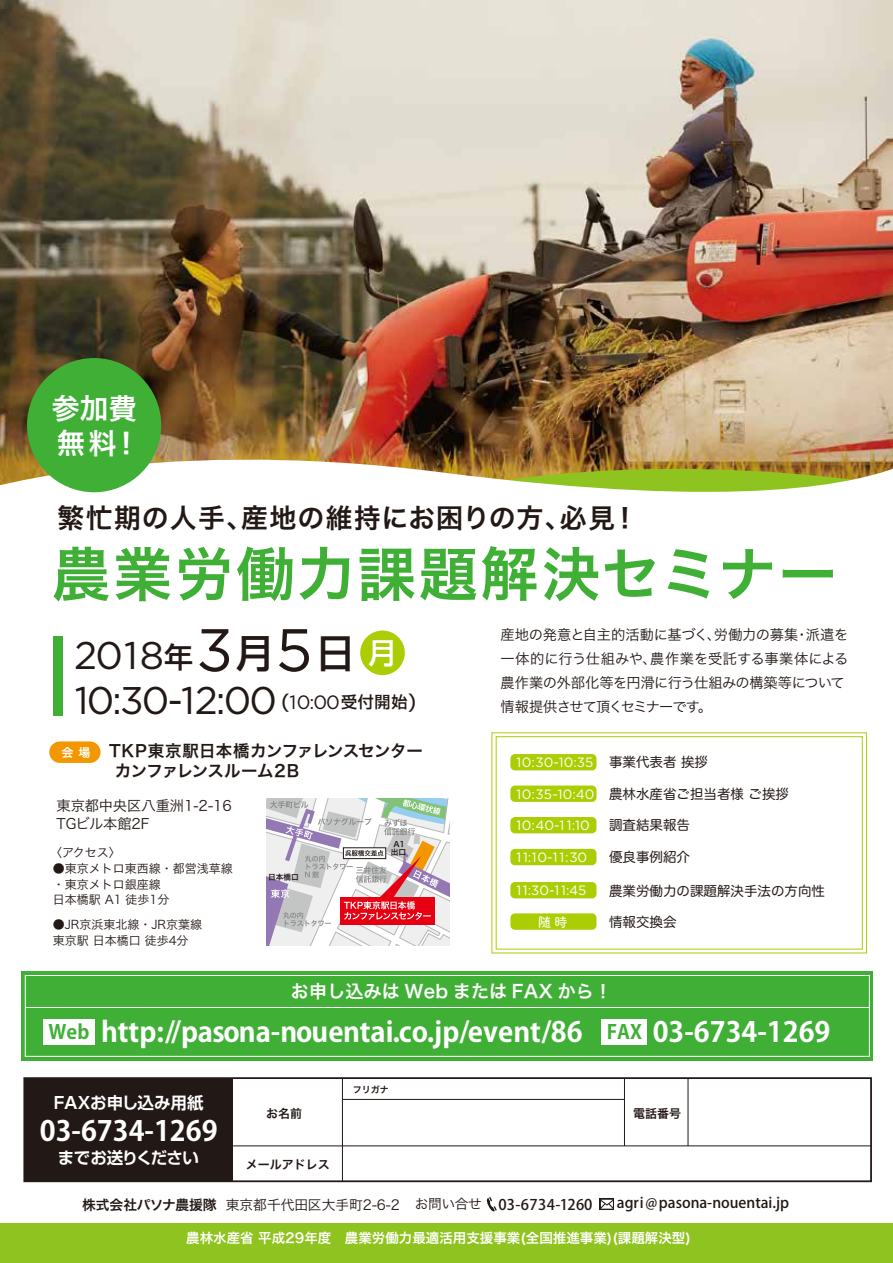
<style>
.page{position:relative;width:893px;height:1263px;background:#fff}
.page>*{position:absolute;margin:0;border:0;box-sizing:border-box;transform-origin:0 0}
.t1{font:58.65px "Hira Kaku Pro W6";letter-spacing:.04em;color:#3faf36}
.t2{font:38.55px/44.7px "Gotham";letter-spacing:-.05em;color:#221815}
.t3{font:28.5px/35px "Hira Kaku Pro W6";color:#fff}
.t4{font:700 27.75px "Koz Go Pro";color:#fff}
.t5{font:27px "Hira Kaku Pro W6";letter-spacing:.03em;color:#221815}
.t6{font:18px "Hira Kaku Pro N W6";letter-spacing:.01em;color:#fff}
.t7{font:16.5px/20.2px "Hira Kaku Pro W6";letter-spacing:-.025em;color:#221815}
.t8{font:700 16.5px "Shin Go Pro De";color:#fff}
.t9{font:700 16.5px "Shin Go Pro De";letter-spacing:-.035em;color:#fff}
.t10{font:500 14.7px "Koz Go Pro";color:#221815}
.t11{font:14.25px/24px "Hira Kaku Pro W3";letter-spacing:-.02em;color:#221815}
.t12{font:14.25px/18px "Hira Kaku Pro W3";color:#221815}
.t13{font:13.8px "Hira Kaku Pro W3";color:#221815}
.t14{font:13.5px "Hira Maru Pro W4";color:#221815}
.t15{font:13.5px "Gotham";color:#fff}
.t16{font:13.5px "Hira Kaku Pro W6";color:#fff}
.t17{font:13.5px "Tsuku A Rd Gothic CID D";color:#fff}
.t18{font:12px/15.8px "Hira Kaku Pro W3";color:#221815}
.t19{font:12px "Hira Kaku Pro W6";color:#221815}
.t20{font:9px "Hira Kaku Pro W6";color:#221815}
.t21{font:7.65px/7.6px "Hira Kaku Pro W6";color:#221815;text-align:center}
.s1{font-family:"Shin Go Pro";font-weight:500;font-size:28.95px}
.s2{font-size:60px}
.s3{font-family:"Shin Go Pro";font-weight:500;font-size:39.45px}
.s4{font-family:"Shin Go Pro";font-weight:500;font-size:19.2px}
.s5{font-size:19.2px}
.s6{font-size:12px;color:#fff}
.s7{font-family:"Hira Maru Pro W4";color:#221815}
.s8{font-family:"Gotham";color:#fff}
.s9{font-size:19.5px;color:#3faf36}
.s10{font-family:"Hira Kaku Pro W6"}
.s11{font-family:"Koz Go Pro";font-weight:500;font-size:14.7px}
</style>
<div class="page">
<div style="left:0;top:1224px;width:893px;height:39px;background:#8fc31f"></div>
<img style="left:0;top:0;width:893px;height:434px">
<svg style="left:486px;top:1197px;width:11px;height:15px"></svg>
<svg style="left:600px;top:1199px;width:14px;height:10px"></svg>
<img style="left:0;top:434px;width:893px;height:59px">
<div style="left:27px;top:358px;width:134px;height:134px;background:#3faf36;border-radius:50%"></div>
<div style="left:496px;top:736px;width:366px;height:213px;border:1px solid #abcd03"></div>
<div style="left:510px;top:882px;width:86px;height:16px;background:#abcd03;border-radius:5px"></div>
<div style="left:510px;top:849px;width:86px;height:16px;background:#abcd03;border-radius:5px"></div>
<div style="left:510px;top:817px;width:86px;height:16px;background:#abcd03;border-radius:5px"></div>
<div style="left:510px;top:785px;width:86px;height:17px;background:#abcd03;border-radius:5px"></div>
<div style="left:510px;top:754px;width:86px;height:16px;background:#abcd03;border-radius:5px"></div>
<div style="left:510px;top:913px;width:86px;height:17px;background:#abcd03;border-radius:5px"></div>
<div style="left:49px;top:741px;width:52px;height:22px;background:#f39700;border-radius:11px"></div>
<div style="left:360px;top:630px;width:45px;height:45px;background:#abcd03;border-radius:50%"></div>
<div style="left:53px;top:636px;width:9px;height:80px;background:#3faf36"></div>
<div style="left:22px;top:971px;width:851px;height:89px;background:#3faf36"></div>
<hr style="left:25px;top:1007px;width:844px;height:1px;background:#fff">
<div style="left:44px;top:1019px;width:51px;height:25px;background:#fff"></div>
<div style="left:602px;top:1019px;width:45px;height:25px;background:#fff"></div>
<div style="left:23px;top:1077px;width:849px;height:105px;border:2px solid #221815"></div>
<div style="left:24px;top:1078px;width:209px;height:103px;background:#221815"></div>
<hr style="left:342px;top:1099px;width:282px;height:1px;background:#221815">
<hr style="left:233px;top:1145px;width:638px;height:1px;background:#221815">
<hr style="left:342px;top:1078px;width:1px;height:103px;background:#221815">
<hr style="left:688px;top:1078px;width:1px;height:68px;background:#221815">
<hr style="left:624px;top:1078px;width:1px;height:68px;background:#221815">
<div style="left:25px;top:975px;width:844px;height:81px;border:1px solid #fff"></div>
<svg style="left:266px;top:799px;width:184px;height:147px"></svg>
<h3 class="t3" style="left:51px;top:390px;width:87px">参加費無料!</h3>
<h3 class="t5" style="left:57px;top:493px;width:583px">繁忙期の人手、産地の維持にお困りの方、必見！</h3>
<h1 class="t1" style="left:52px;top:521px;width:787px">農業労働力課題解決セミナー</h1>
<h2 class="t2" style="left:74px;top:633px;width:355px">2018<span class="s1">年</span><span class="s2">3</span><span class="s3">月</span><span class="s2">5</span><span class="s3">日</span><sup>月<br></sup>10:30-12:00<span class="s4">（</span><span class="s5">10:00</span><sup>受付開始</sup><span class="s4">）</span></h2>
<p class="t7" style="left:115px;top:740px;width:310px;text-indent:-53px"><span class="s6">会 場</span> TKP東京駅日本橋カンファレンスセンターカンファレンスルーム2B</p>
<p class="t12" style="left:56px;top:795px;width:177px">東京都中央区八重洲1-2-16<br>TGビル本館2F</p>
<p class="t18" style="left:50px;top:844px;width:72px">〈アクセス〉</p>
<p class="t18" style="left:53px;top:860px;width:182px">●東京メトロ東西線・都営浅草線・東京メトロ銀座線<br>日本橋駅 A1 徒歩1分</p>
<p class="t18" style="left:53px;top:916px;width:151px">●JR京浜東北線・JR京葉線東京駅 日本橋口 徒歩4分</p>
<p class="t21" style="left:268px;top:873px;width:32px">日本橋口</p>
<p class="t21" style="left:391px;top:840px;width:17px">A1出口</p>
<p class="t11" style="left:500px;top:622px;width:349px">産地の発意と自主的活動に基づく、労働力の募集・派遣を一体的に行う仕組みや、農作業を受託する事業体による農作業の外部化等を円滑に行う仕組みの構築等について情報提供させて頂くセミナーです。</p>
<p class="t15" style="left:516px;top:755px;width:193px">10:30-10:35 <span class="s7">事業代表者 挨拶</span></p>
<p class="t14" style="left:516px;top:782px;width:274px"><span class="s8">10:35-10:40</span> 農林水産省ご担当者様 ご挨拶</p>
<p class="t15" style="left:516px;top:818px;width:75px">10:40-1 1:10</p>
<p class="t14" style="left:609px;top:813px;width:82px">調査結果報告</p>
<p class="t15" style="left:516px;top:850px;width:72px">11:10-11:30</p>
<p class="t14" style="left:609px;top:845px;width:82px">優良事例紹介</p>
<p class="t15" style="left:516px;top:883px;width:71px">11:30-11:45</p>
<p class="t14" style="left:609px;top:879px;width:217px">農業労働力の課題解決手法の方向性</p>
<p class="t17" style="left:538px;top:913px;width:31px">随時</p>
<p class="t14" style="left:609px;top:910px;width:69px">情報交換会</p>
<p class="t6" style="left:291px;top:975px;width:323px">お申し込みは Web または FAX から！</p>
<h3 class="t4" style="left:49px;top:1014px;width:783px"><span class="s9">Web</span> http://pasona-nouentai.co.jp/event/86 <span class="s9">FAX</span> 03-6734-1269</h3>
<p class="t8" style="left:54px;top:1089px;width:151px">FAXお申し込み用紙</p>
<p class="t9" style="left:58px;top:1144px;width:143px">までお送りください</p>
<h3 class="t4" style="left:40px;top:1113px;width:179px">03-6734-1269</h3>
<p class="t19" style="left:266px;top:1102px;width:37px">お名前</p>
<p class="t19" style="left:246px;top:1153px;width:85px">メールアドレス</p>
<p class="t20" style="left:353px;top:1081px;width:37px">フリガナ</p>
<p class="t19" style="left:633px;top:1102px;width:49px">電話番号</p>
<p class="t13" style="left:82px;top:1192px;width:512px"><span class="s10">株式会社パソナ農援隊</span> 東京都千代田区大手町2-6-2 お問い合せ <span class="s11">03-6734-1260</span></p>
<p class="t10" style="left:617px;top:1193px;width:174px">agri@pasona-nouentai.jp</p>
<p class="t16" style="left:186px;top:1226px;width:506px">農林水産省 平成29年度　農業労働力最適活用支援事業(全国推進事業)(課題解決型)</p>
</div>
